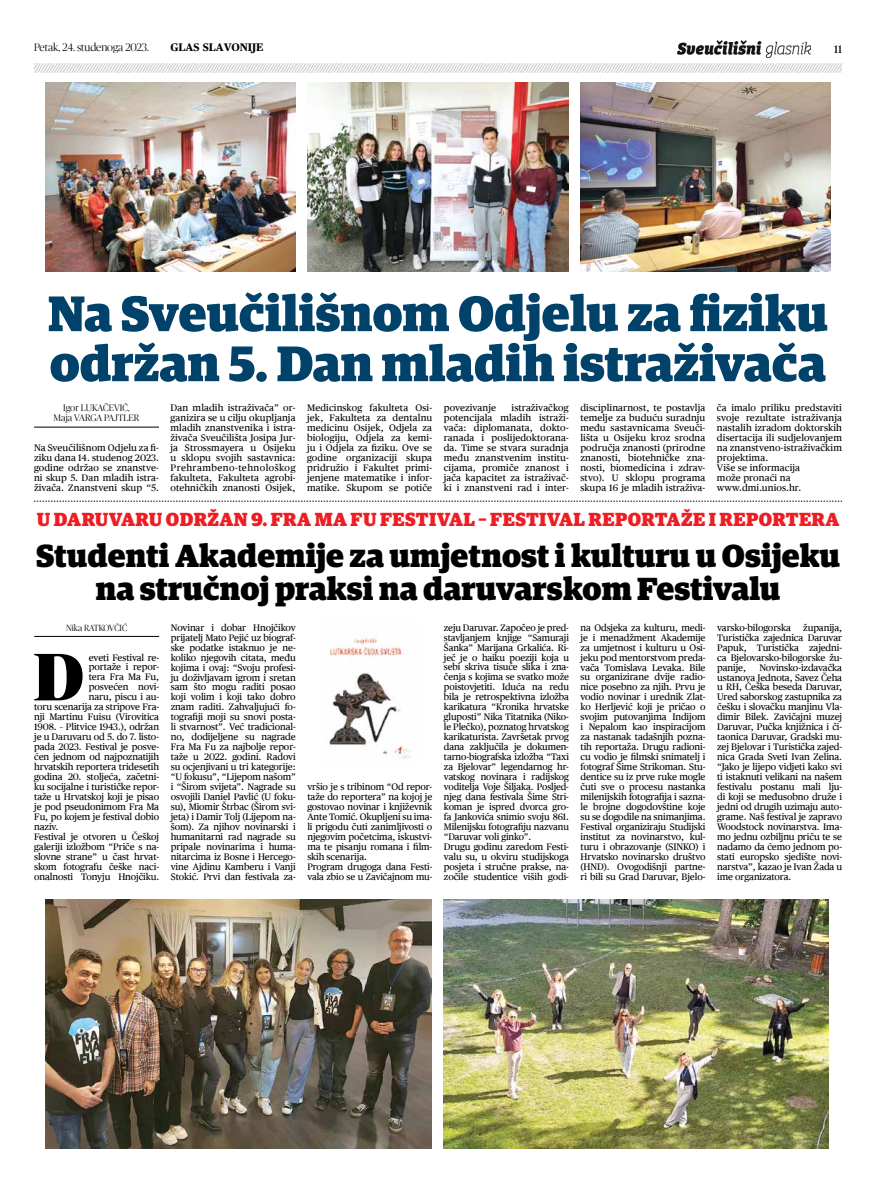
<style>
.page{position:relative;width:893px;height:1191px;background:#fff}
.page>*{position:absolute;margin:0;border:0;box-sizing:border-box;transform-origin:0 0}
.t1{font:900 67px "Publico Banner";color:#000}
.t2{font:900 50px/50px "Guardian Egyp";color:#00426a}
.t3{font:900 32px/34px "Guardian Egyp";color:#000;text-align:center}
.t4{font:900 19px "Guardian Egyp";letter-spacing:.02em;color:#ed1d24}
.t5{font:300 11px "Publico Banner";color:#000}
.t6{font:700 11px "Publico Text";color:#000}
.t7{font:11px "Publico Text";color:#000}
.t8{font:9.5px/10px "Publico Text";letter-spacing:-.01em;color:#000;text-align:justify}
.t9{font:9.5px/10px "Publico Text";letter-spacing:.01em;color:#000}
.t10{font:300 9.5px/10px "Publico Banner";letter-spacing:.01em;color:#000;text-align:center}
.t11{font:300 9px "Publico Banner";letter-spacing:-.01em;color:#000}
</style>
<div class="page">
<img style="left:34px;top:64px;width:808px;height:8px">
<img style="left:678px;top:41px;width:132px;height:16px">
<img style="left:46px;top:899px;width:385px;height:249px">
<img style="left:443px;top:899px;width:386px;height:249px">
<hr style="left:34px;top:636px;width:125px;height:1px;background:#000">
<img style="left:329px;top:634px;width:83px;height:125px">
<svg style="left:34px;top:501px;width:808px;height:1px"></svg>
<hr style="left:34px;top:427px;width:125px;height:1px;background:#000">
<img style="left:46px;top:82px;width:250px;height:190px">
<img style="left:307px;top:82px;width:262px;height:190px">
<img style="left:581px;top:82px;width:249px;height:190px">
<p class="t5" style="left:34px;top:40px;width:116px">Petak, 24. studenoga 2023.</p>
<p class="t6" style="left:171px;top:41px;width:94px">GLAS SLAVONIJE</p>
<p class="t7" style="left:834px;top:43px;width:9px">11</p>
<p class="t2" style="left:48px;top:283px;width:781px">Na Sveučilišnom Odjelu za fiziku održan 5. Dan mladih istraživača</p>
<p class="t10" style="left:54px;top:402px;width:85px">Igor Lukač ević ,<br>Maja Varga Pajtler</p>
<p class="t8" style="left:34px;top:443px;width:126px">Na Sveučilišnom Odjelu za fi&shy;ziku dana 14. studenog 2023. godine održao se znanstve&shy;ni skup 5. Dan mladih istra&shy;živača. Znanstveni skup “5.</p>
<p class="t8" style="left:171px;top:403px;width:126px">Dan mladih istraživača” or&shy;ganizira se u cilju okupljanja mladih znanstvenika i istra&shy;živača Sveučilišta Josipa Jur&shy;ja Strossmayera u Osijeku u sklopu svojih sastavnica:<br>Prehrambeno-tehnološkog fakulteta, Fakulteta agrobi&shy;otehničkih znanosti Osijek,</p>
<p class="t8" style="left:307px;top:403px;width:126px">Medicinskog fakulteta Osi&shy;jek, Fakulteta za dentalnu medicinu Osijek, Odjela za biologiju, Odjela za kemi&shy;ju i Odjela za fiziku. Ove se godine organizaciji skupa pridružio i Fakultet primi&shy;jenjene matematike i infor&shy;matike. Skupom se potiče</p>
<p class="t9" style="left:444px;top:403px;width:54px">povezivanje</p>
<p class="t8" style="left:444px;top:403px;width:126px;text-indent:68px">istraživačkog potencijala mladih istraži&shy;vača: diplomanata, dokto&shy;ranada i poslijedoktorana&shy;da. Time se stvara suradnja među znanstvenim institu&shy;cijama, promiče znanost i jača kapacitet za istraživač&shy;ki i znanstveni rad i inter-</p>
<p class="t8" style="left:580px;top:403px;width:126px">disciplinarnost, te postavlja temelje za buduću suradnju među sastavnicama Sveuči&shy;lišta u Osijeku kroz srodna područja znanosti (prirodne znanosti, biotehničke zna&shy;nosti, biomedicina i zdrav&shy;stvo). U sklopu programa skupa 16 je mladih istraživa-</p>
<p class="t9" style="left:717px;top:403px;width:126px">ča imalo priliku predstaviti svoje rezultate istraživanja nastalih izradom doktorskih disertacija ili sudjelovanjem na znanstveno-istraživačkim projektima.<br>Više se informacija<br>može pronaći na www.dmi.unios.hr.</p>
<p class="t4" style="left:37px;top:504px;width:801px">U Daruvaru održan 9. Fra Ma Fu festival – festival reportaže i reportera</p>
<p class="t3" style="left:36px;top:535px;width:806px">Studenti Akademije za umjetnost i kulturu u Osijeku na stručnoj praksi na daruvarskom Festivalu</p>
<p class="t11" style="left:66px;top:621px;width:63px">Nika RATKOVČIĆ</p>
<p class="t1" style="left:34px;top:628px;width:51px">D</p>
<p class="t8" style="left:89px;top:652px;width:72px">eveti Festival re-</p>
<p class="t8" style="left:444px;top:622px;width:126px;text-align:left">zeju Daruvar. Započeo je pred&shy;stavljanjem knjige “Samuraji<br>Šanka” Marijana Grkalića. Ri&shy;ječ je o haiku poeziji koja u sebi skriva tisuće slika i zna&shy;čenja s kojima se svatko može poistovjetiti. Iduća na redu bila je retrospektivna izložba karikatura “Kronika hrvatske gluposti” Nika Titatnika (Niko&shy;le Plečko), poznatog hrvatskog karikaturista. Završetak prvog dana zaključila je dokumen&shy;tarno-biografska izložba “Taxi za Bjelovar” legendarnog hr&shy;vatskog novinara i radijskog voditelja Voje Šiljaka. Posljed&shy;njeg dana festivala Šime Stri&shy;koman je ispred dvorca gro&shy;fa Jankovića snimio svoju 861.<br>Milenijsku fotografiju nazvanu “Daruvar voli ginko”.<br>Drugu godinu zaredom Festi&shy;valu su, u okviru studijskoga posjeta i stručne prakse, na&shy;zočile studentice viših godi-</p>
<p class="t8" style="left:581px;top:622px;width:126px">na Odsjeka za kulturu, medi&shy;je i menadžment Akademije za umjetnost i kulturu u Osi&shy;jeku pod mentorstvom preda&shy;vača Tomislava Levaka. Bile su organizirane dvije radio&shy;nice posebno za njih. Prvu je vodio novinar i urednik Zlat&shy;ko Herljević koji je pričao o svojim putovanjima Indijom i Nepalom kao inspiracijom za nastanak tadašnjih pozna&shy;tih reportaža. Drugu radioni&shy;cu vodio je filmski snimatelj i fotograf Šime Strikoman. Stu&shy;dentice su iz prve ruke mogle čuti sve o procesu nastanka milenijskih fotografija i sazna&shy;le brojne dogodovštine koje su se dogodile na snimanjima.<br>Festival organiziraju Studijski institut za novinarstvo, kul&shy;turu i obrazovanje (SINKO) i Hrvatsko novinarsko društvo (HND). Ovogodišnji partne&shy;ri bili su Grad Daruvar, Bjelo-</p>
<p class="t8" style="left:717px;top:622px;width:75px">varsko-bilogorska</p>
<p class="t8" style="left:171px;top:622px;width:126px">Novinar i dobar Hnojčikov prijatelj Mato Pejić uz biograf&shy;ske podatke istaknuo je ne&shy;koliko njegovih citata, među kojima i ovaj: “Svoju profesi&shy;ju doživljavam igrom i sretan sam što mogu raditi posao koji volim i koji tako dobro znam raditi. Zahvaljujući fo&shy;tografiji moji su snovi posta&shy;li stvarnost”. Već tradicional&shy;no, dodijeljene su nagrade Fra Ma Fu za najbolje repor&shy;taže u 2022. godini. Radovi su ocjenjivani u tri kategorije: “U fokusu”, “Lijepom našom” i “Širom svijeta”. Nagrade su osvojili Daniel Pavlić (U foku&shy;su), Miomir Štrbac (Širom svi&shy;jeta) i Damir Tolj (Lijepom na&shy;šom). Za njihov novinarski i humanitarni rad nagrade su pripale novinarima i huma&shy;nitarcima iz Bosne i Hercego&shy;vine Ajdinu Kamberu i Vanji Stokić. Prvi dan festivala za-</p>
<p class="t8" style="left:717px;top:622px;width:126px;text-indent:86px">županija, Turistička zajednica Daruvar Papuk, Turistička zajedni&shy;ca Bjelovarsko-bilogorske žu&shy;panije,</p>
<p class="t8" style="left:89px;top:662px;width:72px">portaže i repor-</p>
<p class="t8" style="left:89px;top:672px;width:72px">tera Fra Ma Fu,</p>
<p class="t8" style="left:89px;top:682px;width:72px">posvećen novi-</p>
<p class="t8" style="left:89px;top:692px;width:72px">naru, piscu i au-</p>
<p class="t8" style="left:34px;top:702px;width:126px">toru scenarija za stripove Fra-</p>
<p class="t8" style="left:34px;top:712px;width:126px">nji Martinu Fuisu (Virovitica</p>
<p class="t8" style="left:34px;top:722px;width:126px">1908. – Plitvice 1943.), održan</p>
<p class="t8" style="left:34px;top:732px;width:126px">je u Daruvaru od 5. do 7. listo-</p>
<p class="t8" style="left:34px;top:742px;width:126px">pada 2023. Festival je posve-</p>
<p class="t8" style="left:34px;top:752px;width:126px">ćen jednom od najpoznatijih</p>
<p class="t8" style="left:34px;top:762px;width:126px">hrvatskih reportera tridesetih</p>
<p class="t8" style="left:34px;top:772px;width:126px">godina 20. stoljeća, začetni-</p>
<p class="t8" style="left:34px;top:782px;width:126px">ku socijalne i turističke repor-</p>
<p class="t8" style="left:34px;top:791px;width:126px">taže u Hrvatskoj koji je pisao</p>
<p class="t8" style="left:34px;top:801px;width:126px">je pod pseudonimom Fra Ma</p>
<p class="t8" style="left:34px;top:811px;width:126px">Fu, po kojem je festival dobio</p>
<p class="t8" style="left:34px;top:821px;width:26px">naziv.</p>
<p class="t8" style="left:34px;top:831px;width:126px">Festival je otvoren u Češkoj</p>
<p class="t8" style="left:34px;top:841px;width:126px">galeriji izložbom “Priče s na-</p>
<p class="t8" style="left:34px;top:851px;width:126px">slovne strane” u čast hrvat-</p>
<p class="t8" style="left:34px;top:861px;width:126px">skom fotografu češke naci-</p>
<p class="t8" style="left:34px;top:871px;width:126px">onalnosti Tonyju Hnojčiku.</p>
<p class="t8" style="left:717px;top:662px;width:126px;text-indent:42px">Novinsko-izdavačka ustanova Jednota, Savez Čeha u RH, Češka beseda Daruvar, Ured saborskog zastupnika za češku i slovačku manjinu Vla&shy;dimir Bilek. Zavičajni muzej Daruvar, Pučka knjižnica i či&shy;taonica Daruvar, Gradski mu&shy;zej Bjelovar i Turistička zajed&shy;nica Grada Sveti Ivan Zelina. “Jako je lijepo vidjeti kako svi ti istaknuti velikani na našem festivalu postanu mali lju&shy;di koji se međusobno druže i jedni od drugih uzimaju auto&shy;grame. Naš festival je zapravo Woodstock novinarstva. Ima&shy;mo jednu ozbiljnu priču te se nadamo da ćemo jednom po&shy;stati europsko sjedište novi&shy;narstva”, kazao je Ivan Žada u ime organizatora.</p>
<p class="t8" style="left:307px;top:781px;width:126px;text-align:left">vršio je s tribinom “Od repor&shy;taže do reportera” na kojoj je gostovao novinar i književnik<br>Ante Tomić. Okupljeni su ima&shy;li prigodu čuti zanimljivosti o njegovim početcima, iskustvi&shy;ma te pisanju romana i film&shy;skih scenarija.<br>Program drugoga dana Festi&shy;vala zbio se u Zavičajnom mu-</p>
</div>
